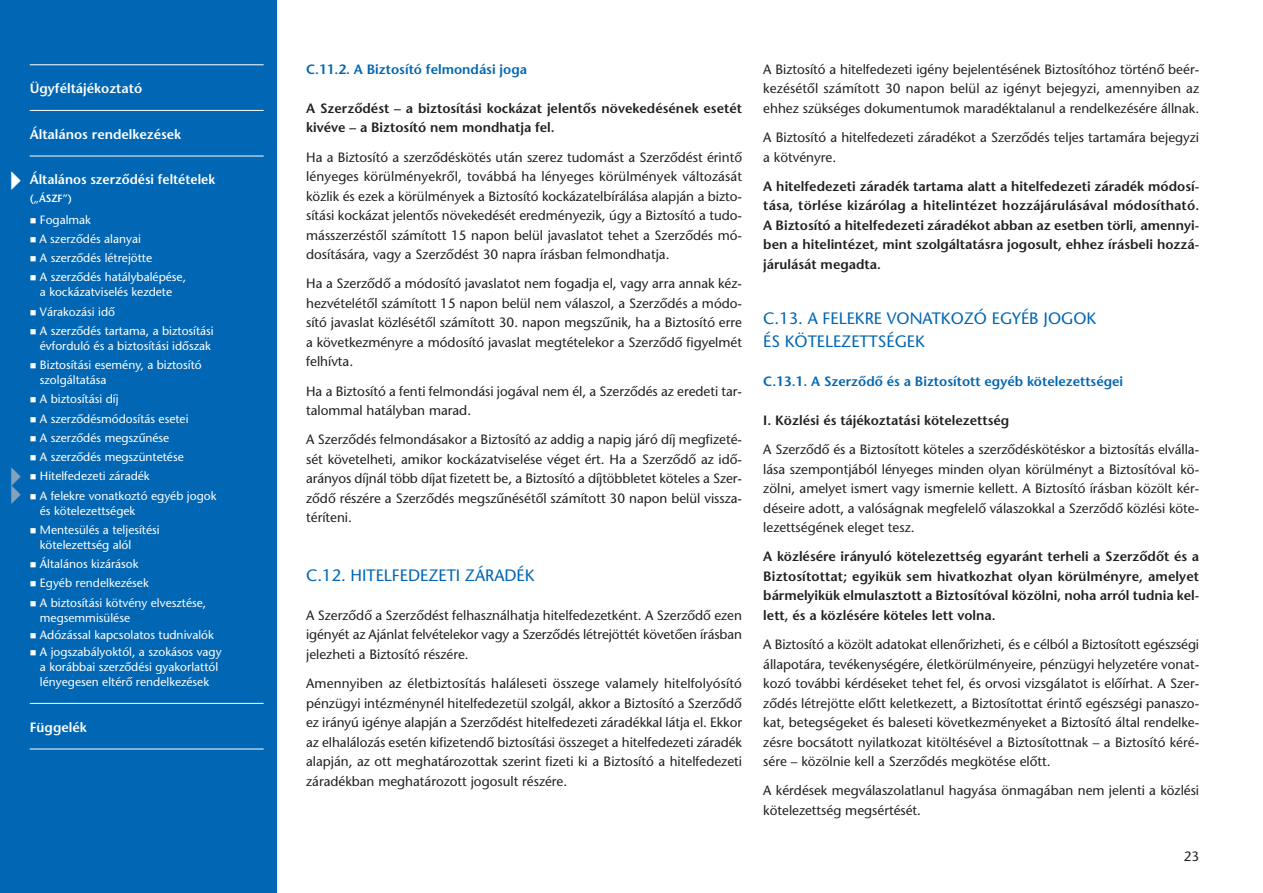
<style>
.page{position:relative;width:1263px;height:893px;background:#fff}
.page>*{position:absolute;margin:0;border:0;box-sizing:border-box;transform-origin:0 0}
.t1{font:16.5px "ITC Stone Sans M";color:#0166b3}
.t2{font:13.5px/19.5px "ITC Stone Sans M";color:#231f20;text-align:justify}
.t3{font:13.5px/19.5px "ITC Stone Sans M Semi";color:#231f20;text-align:justify}
.t4{font:13.5px "ITC Stone Sans M Semi";color:#0166b3}
.t5{font:13.5px "ITC Stone Sans M Semi";color:#fff}
.t6{font:12px/15px "ITC Stone Sans M";color:#fff}
.t7{font:10.5px "ITC Stone Sans M Semi";color:#fff}
</style>
<div class="page">
<div style="left:0;top:0;width:276px;height:893px;background:#0166b3"></div>
<hr style="left:30px;top:64px;width:234px;height:1px;background:#fff">
<hr style="left:30px;top:110px;width:234px;height:1px;background:#fff">
<hr style="left:30px;top:156px;width:234px;height:1px;background:#fff">
<hr style="left:30px;top:703px;width:234px;height:1px;background:#fff">
<hr style="left:30px;top:749px;width:234px;height:1px;background:#fff">
<p class="t5" style="left:30px;top:83px;width:114px">Ügyféltájékoztató</p>
<p class="t5" style="left:30px;top:129px;width:153px">Általános rendelkezések</p>
<p class="t5" style="left:30px;top:174px;width:187px">Általános szerződési feltételek</p>
<p class="t7" style="left:30px;top:194px;width:44px">(„ÁSZF”)</p>
<p class="t6" style="left:30px;top:213px;width:63px">■ Fogalmak</p>
<p class="t6" style="left:30px;top:232px;width:113px">■ A szerződés alanyai</p>
<p class="t6" style="left:30px;top:252px;width:124px">■ A szerződés létrejötte</p>
<p class="t6" style="left:30px;top:271px;width:158px;text-align:center">■ A szerződés hatálybalépése, a kockázatviselés kezdete</p>
<p class="t6" style="left:30px;top:305px;width:87px">■ Várakozási idő</p>
<p class="t6" style="left:30px;top:324px;width:186px;text-align:right">■ A szerződés tartama, a biztosítási évforduló és a biztosítási időszak</p>
<p class="t6" style="left:40px;top:359px;width:163px;text-indent:-10px">■ Biztosítási esemény, a biztosító szolgáltatása</p>
<p class="t6" style="left:30px;top:393px;width:90px">■ A biztosítási díj</p>
<p class="t6" style="left:30px;top:412px;width:160px">■ A szerződésmódosítás esetei</p>
<p class="t6" style="left:30px;top:431px;width:141px">■ A szerződés megszűnése</p>
<p class="t6" style="left:30px;top:451px;width:155px">■ A szerződés megszüntetése</p>
<p class="t6" style="left:30px;top:470px;width:121px">■ Hitelfedezeti záradék</p>
<p class="t6" style="left:40px;top:489px;width:178px;text-indent:-10px">■ A felekre vonatkoztó egyéb jogok és kötelezettségek</p>
<p class="t6" style="left:40px;top:523px;width:121px;text-indent:-10px">■ Mentesülés a teljesítési kötelezettség alól</p>
<p class="t6" style="left:30px;top:558px;width:110px">■ Általános kizárások</p>
<p class="t6" style="left:30px;top:577px;width:121px">■ Egyéb rendelkezések</p>
<p class="t6" style="left:40px;top:596px;width:168px;text-indent:-10px">■ A biztosítási kötvény elvesztése, megsemmisülése</p>
<p class="t6" style="left:30px;top:628px;width:186px">■ Adózással kapcsolatos tudnivalók</p>
<p class="t6" style="left:30px;top:645px;width:193px;text-align:center">■ A jogszabályoktól, a szokásos vagy a korábbai szerződési gyakorlattól lényegesen eltérő rendelkezések</p>
<p class="t5" style="left:30px;top:722px;width:58px">Függelék</p>
<p class="t4" style="left:306px;top:64px;width:222px">C.11.2. A Biztosító felmondási joga</p>
<p class="t3" style="left:306px;top:100px;width:437px">A Szerződést – a biztosítási kockázat jelentős növekedésének esetét kivéve – a Biztosító nem mondhatja fel.</p>
<p class="t2" style="left:306px;top:149px;width:437px">Ha a Biztosító a szerződéskötés után szerez tudomást a Szerződést érintő lényeges körülményekről, továbbá ha lényeges körülmények változását közlik és ezek a körülmények a Biztosító kockázatelbírálása alapján a bizto&shy;sítási kockázat jelentős növekedését eredményezik, úgy a Biztosító a tudo&shy;másszerzéstől számított 15 napon belül javaslatot tehet a Szerződés mó&shy;dosítására, vagy a Szerződést 30 napra írásban felmondhatja.</p>
<p class="t2" style="left:306px;top:275px;width:437px">Ha a Szerződő a módosító javaslatot nem fogadja el, vagy arra annak kéz&shy;hezvételétől számított 15 napon belül nem válaszol, a Szerződés a módo&shy;sító javaslat közlésétől számított 30. napon megszűnik, ha a Biztosító erre a következményre a módosító javaslat megtételekor a Szerződő figyelmét felhívta.</p>
<p class="t2" style="left:306px;top:383px;width:437px">Ha a Biztosító a fenti felmondási jogával nem él, a Szerződés az eredeti tar&shy;talommal hatályban marad.</p>
<p class="t2" style="left:306px;top:431px;width:437px">A Szerződés felmondásakor a Biztosító az addig a napig járó díj megfizeté&shy;sét követelheti, amikor kockázatviselése véget ért. Ha a Szerződő az idő&shy;arányos díjnál több díjat fizetett be, a Biztosító a díjtöbbletet köteles a Szer&shy;ződő részére a Szerződés megszűnésétől számított 30 napon belül vissza&shy;téríteni.</p>
<p class="t1" style="left:306px;top:569px;width:230px">C.12. HITELFEDEZETI ZÁRADÉK</p>
<p class="t2" style="left:306px;top:607px;width:437px">A Szerződő a Szerződést felhasználhatja hitelfedezetként. A Szerződő ezen igényét az Ajánlat felvételekor vagy a Szerződés létrejöttét követően írásban jelezheti a Biztosító részére.</p>
<p class="t2" style="left:306px;top:675px;width:437px">Amennyiben az életbiztosítás haláleseti összege valamely hitelfolyósító pénzügyi intézménynél hitelfedezetül szolgál, akkor a Biztosító a Szerződő ez irányú igénye alapján a Szerződést hitelfedezeti záradékkal látja el. Ekkor az elhalálozás esetén kifizetendő biztosítási összeget a hitelfedezeti záradék alapján, az ott meghatározottak szerint fizeti ki a Biztosító a hitelfedezeti záradékban meghatározott jogosult részére.</p>
<p class="t2" style="left:763px;top:61px;width:437px">A Biztosító a hitelfedezeti igény bejelentésének Biztosítóhoz történő beér&shy;kezésétől számított 30 napon belül az igényt bejegyzi, amennyiben az ehhez szükséges dokumentumok maradéktalanul a rendelkezésére állnak.</p>
<p class="t2" style="left:763px;top:129px;width:437px">A Biztosító a hitelfedezeti záradékot a Szerződés teljes tartamára bejegyzi a kötvényre.</p>
<p class="t3" style="left:763px;top:178px;width:437px">A hitelfedezeti záradék tartama alatt a hitelfedezeti záradék módosí&shy;tása, törlése kizárólag a hitelintézet hozzájárulásával módosítható.<br>A Biztosító a hitelfedezeti záradékot abban az esetben törli, amennyi&shy;ben a hitelintézet, mint szolgáltatásra jogosult, ehhez írásbeli hozzá&shy;járulását megadta.</p>
<p class="t1" style="left:763px;top:312px;width:334px">C.13. A FELEKRE VONATKOZÓ EGYÉB JOGOK</p>
<p class="t1" style="left:763px;top:335px;width:163px">ÉS KÖTELEZETTSÉGEK</p>
<p class="t4" style="left:763px;top:376px;width:361px">C.13.1. A Szerződő és a Biztosított egyéb kötelezettségei</p>
<p class="t3" style="left:763px;top:412px;width:247px">I. Közlési és tájékoztatási kötelezettség</p>
<p class="t2" style="left:763px;top:441px;width:437px">A Szerződő és a Biztosított köteles a szerződéskötéskor a biztosítás elválla&shy;lása szempontjából lényeges minden olyan körülményt a Biztosítóval kö&shy;zölni, amelyet ismert vagy ismernie kellett. A Biztosító írásban közölt kér&shy;déseire adott, a valóságnak megfelelő válaszokkal a Szerződő közlési köte&shy;lezettségének eleget tesz.</p>
<p class="t3" style="left:763px;top:548px;width:437px">A közlésére irányuló kötelezettség egyaránt terheli a Szerződőt és a Biztosítottat; egyikük sem hivatkozhat olyan körülményre, amelyet bármelyikük elmulasztott a Biztosítóval közölni, noha arról tudnia kel&shy;lett, és a közlésére köteles lett volna.</p>
<p class="t2" style="left:763px;top:636px;width:437px">A Biztosító a közölt adatokat ellenőrizheti, és e célból a Biztosított egészségi állapotára, tevékenységére, életkörülményeire, pénzügyi helyzetére vonat&shy;kozó további kérdéseket tehet fel, és orvosi vizsgálatot is előírhat. A Szer&shy;ződés létrejötte előtt keletkezett, a Biztosítottat érintő egészségi panaszo&shy;kat, betegségeket és baleseti következményeket a Biztosító által rendelke&shy;zésre bocsátott nyilatkozat kitöltésével a Biztosítottnak – a Biztosító kéré&shy;sére – közölnie kell a Szerződés megkötése előtt.</p>
<p class="t2" style="left:763px;top:782px;width:437px">A kérdések megválaszolatlanul hagyása önmagában nem jelenti a közlési kötelezettség megsértését.</p>
<p class="t2" style="left:1184px;top:847px;width:17px">23</p>
</div>
